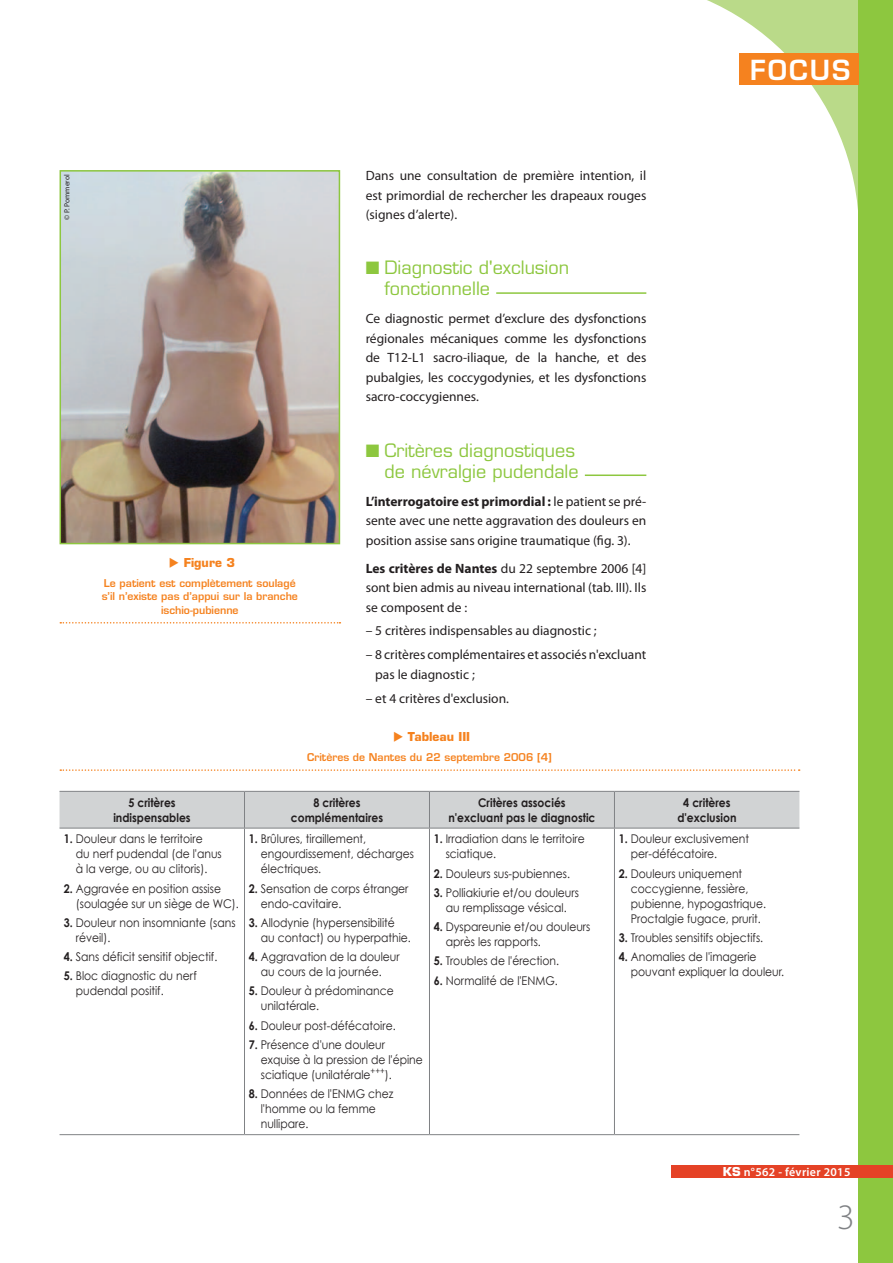
<style>
.page{position:relative;width:893px;height:1263px;background:#fff}
.page>*{position:absolute;margin:0;border:0;box-sizing:border-box;transform-origin:0 0}
.t1{font:300 36px "Myriad Pro";color:#808285}
.t2{font:600 27px "Eurostile";letter-spacing:.075em;color:#fff}
.t3{font:18px/21px "Eurostile";color:#8dc73f}
.t4{font:13.5px/19.5px "Myriad Pro";color:#231f20;text-align:justify}
.t5{font:12px/15px "Century Gothic";color:#231f20;scale:.9 1}
.t6{font:700 12px/15px "Century Gothic";color:#231f20;text-align:center;scale:.9 1}
.t7{font:600 12px "Myriad Pro";letter-spacing:.025em;color:#fff}
.t8{font:700 12px "Eurostile";color:#f5821f}
.t9{font:600 10.5px/13.5px "Eurostile";color:#f5821f;text-align:center}
.t10{font:7.5px "Myriad Pro";color:#231f20}
.s1{font-weight:700}
.s2{font-family:"Eurostile";font-weight:700}
</style>
<div class="page">
<svg style="left:707px;top:0;width:152px;height:234px"></svg>
<div style="left:859px;top:0;width:34px;height:1263px;background:#8dc73f"></div>
<div style="left:672px;top:1165px;width:221px;height:13px;background:#e54226"></div>
<div style="left:740px;top:53px;width:119px;height:32px;background:#f5821f"></div>
<hr style="left:496px;top:292px;width:150px;height:2px;background:#8dc73f">
<hr style="left:585px;top:474px;width:61px;height:2px;background:#8dc73f">
<svg style="left:60px;top:769px;width:740px;height:2px"></svg>
<div style="left:60px;top:792px;width:739px;height:36px;background:#d1d3d4"></div>
<hr style="left:60px;top:791px;width:184px;height:1px;background:#808285">
<hr style="left:244px;top:791px;width:185px;height:1px;background:#808285">
<hr style="left:244px;top:792px;width:1px;height:36px;background:#808285">
<hr style="left:429px;top:791px;width:185px;height:1px;background:#808285">
<hr style="left:429px;top:792px;width:1px;height:36px;background:#808285">
<hr style="left:614px;top:791px;width:185px;height:1px;background:#808285">
<hr style="left:614px;top:792px;width:1px;height:36px;background:#808285">
<hr style="left:60px;top:828px;width:184px;height:1px;background:#808285">
<hr style="left:244px;top:828px;width:185px;height:1px;background:#808285">
<hr style="left:244px;top:828px;width:1px;height:306px;background:#808285">
<hr style="left:429px;top:828px;width:185px;height:1px;background:#808285">
<hr style="left:429px;top:828px;width:1px;height:306px;background:#808285">
<hr style="left:614px;top:828px;width:185px;height:1px;background:#808285">
<hr style="left:614px;top:828px;width:1px;height:306px;background:#808285">
<hr style="left:60px;top:1134px;width:184px;height:1px;background:#808285">
<hr style="left:244px;top:1134px;width:185px;height:1px;background:#808285">
<hr style="left:429px;top:1134px;width:185px;height:1px;background:#808285">
<hr style="left:614px;top:1134px;width:185px;height:1px;background:#808285">
<img style="left:63px;top:173px;width:274px;height:368px">
<div style="left:60px;top:170px;width:280px;height:374px;border:2px solid #8dc73f"></div>
<svg style="left:60px;top:622px;width:280px;height:1px"></svg>
<p class="t10" style="left:62px;top:220px;width:47px;rotate:-90deg">© P. Pommerol</p>
<p class="t8" style="left:184px;top:555px;width:53px">Figure 3</p>
<p class="t9" style="left:102px;top:576px;width:198px">Le patient est complètement soulagé s’il n’existe pas d’appui sur la branche ischio-pubienne</p>
<p class="t4" style="left:366px;top:166px;width:282px">Dans une consultation de première intention, il est primordial de rechercher les drapeaux rouges (signes d’alerte).</p>
<h3 class="t3" style="left:384px;top:257px;width:186px;text-indent:-19px">■ Diagnostic d'exclusion fonctionnelle</h3>
<p class="t4" style="left:366px;top:309px;width:282px">Ce diagnostic permet d’exclure des dysfonctions régionales mécaniques comme les dysfonctions de T12-L1 sacro-iliaque, de la hanche, et des pubalgies, les coccygodynies, et les dysfonctions sacro-coccygiennes.</p>
<h3 class="t3" style="left:366px;top:439px;width:214px;text-align:right">■ Critères diagnostiques de névralgie pudendale</h3>
<p class="t4" style="left:366px;top:491px;width:282px"><span class="s1">L’interrogatoire est primordial :</span> le patient se pré&shy;sente avec une nette aggravation des douleurs en position assise sans origine traumatique (fig. 3).</p>
<p class="t4" style="left:366px;top:558px;width:282px"><span class="s1">Les critères de Nantes</span> du 22 septembre 2006 [4] sont bien admis au niveau international (tab. III). Ils se composent de :</p>
<p class="t4" style="left:366px;top:621px;width:233px">– 5 critères indispensables au diagnostic ;</p>
<p class="t4" style="left:375px;top:645px;width:273px;text-indent:-10px">– 8 critères complémentaires et associés n'excluant pas le diagnostic ;</p>
<p class="t4" style="left:366px;top:688px;width:145px">– et 4 critères d'exclusion.</p>
<p class="t8" style="left:408px;top:729px;width:64px">Tableau III</p>
<p class="t9" style="left:307px;top:750px;width:246px">Critères de Nantes du 22 septembre 2006 [4]</p>
<h2 class="t2" style="left:750px;top:53px;width:102px">FOCUS</h2>
<p class="t6" style="left:113px;top:794px;width:87px">5 critères indispensables</p>
<p class="t6" style="left:291px;top:794px;width:104px">8 critères complémentaires</p>
<p class="t6" style="left:448px;top:794px;width:165px">Critères associés<br>n'excluant pas le diagnostic</p>
<p class="t6" style="left:677px;top:794px;width:67px">4 critères d'exclusion</p>
<p class="t5" style="left:76px;top:831px;width:164px;text-indent:-12px"><span class="s1">1.</span> Douleur dans le territoire<br>du nerf pudendal (de l'anus à la verge, ou au clitoris).</p>
<p class="t5" style="left:76px;top:881px;width:183px;text-indent:-12px"><span class="s1">2.</span> Aggravée en position assise (soulagée sur un siège de WC).</p>
<p class="t5" style="left:76px;top:915px;width:179px;text-indent:-12px"><span class="s1">3.</span> Douleur non insomniante (sans réveil).</p>
<p class="t5" style="left:64px;top:949px;width:172px"><span class="s1">4.</span> Sans déficit sensitif objectif.</p>
<p class="t5" style="left:76px;top:968px;width:136px;text-indent:-12px"><span class="s1">5.</span> Bloc diagnostic du nerf pudendal positif.</p>
<p class="t5" style="left:261px;top:831px;width:172px;text-indent:-12px"><span class="s1">1.</span> Brûlures, tiraillement, engourdissement, décharges électriques.</p>
<p class="t5" style="left:261px;top:881px;width:166px;text-indent:-12px"><span class="s1">2.</span> Sensation de corps étranger endo-cavitaire.</p>
<p class="t5" style="left:261px;top:915px;width:168px;text-indent:-12px"><span class="s1">3.</span> Allodynie (hypersensibilité au contact) ou hyperpathie.</p>
<p class="t5" style="left:249px;top:949px;width:169px;text-align:center"><span class="s1">4.</span> Aggravation de la douleur au cours de la journée.</p>
<p class="t5" style="left:261px;top:983px;width:149px;text-indent:-12px"><span class="s1">5.</span> Douleur à prédominance unilatérale.</p>
<p class="t5" style="left:249px;top:1018px;width:165px"><span class="s1">6.</span> Douleur post-défécatoire.</p>
<p class="t5" style="left:261px;top:1037px;width:182px;text-indent:-12px"><span class="s1">7.</span> Présence d'une douleur exquise à la pression de l'épine sciatique (unilatérale<sup>+++</sup>).</p>
<p class="t5" style="left:261px;top:1086px;width:149px;text-indent:-12px"><span class="s1">8.</span> Données de l'ENMG chez l'homme ou la femme nullipare.</p>
<p class="t5" style="left:631px;top:831px;width:133px;text-indent:-12px"><span class="s1">1.</span> Douleur exclusivement per-défécatoire.</p>
<p class="t5" style="left:631px;top:866px;width:152px;text-indent:-12px"><span class="s1">2.</span> Douleurs uniquement coccygienne, fessière, pubienne, hypogastrique.<br>Proctalgie fugace, prurit.</p>
<p class="t5" style="left:619px;top:930px;width:162px"><span class="s1">3.</span> Troubles sensitifs objectifs.</p>
<p class="t5" style="left:631px;top:949px;width:172px;text-indent:-12px"><span class="s1">4.</span> Anomalies de l'imagerie pouvant expliquer la douleur.</p>
<p class="t5" style="left:446px;top:831px;width:156px;text-indent:-12px"><span class="s1">1.</span> Irradiation dans le territoire sciatique.</p>
<p class="t5" style="left:434px;top:866px;width:153px"><span class="s1">2.</span> Douleurs sus-pubiennes.</p>
<p class="t5" style="left:434px;top:885px;width:163px;text-align:center"><span class="s1">3.</span> Polliakiurie et/ou douleurs au remplissage vésical.</p>
<p class="t5" style="left:446px;top:919px;width:162px;text-indent:-12px"><span class="s1">4.</span> Dyspareunie et/ou douleurs après les rapports.</p>
<p class="t5" style="left:434px;top:953px;width:141px"><span class="s1">5.</span> Troubles de l'érection.</p>
<p class="t5" style="left:434px;top:973px;width:139px"><span class="s1">6.</span> Normalité de l'ENMG.</p>
<p class="t7" style="left:723px;top:1164px;width:129px"><span class="s2">KS</span> n°562 - février 2015</p>
<h1 class="t1" style="left:837px;top:1195px;width:19px">3</h1>
</div>
